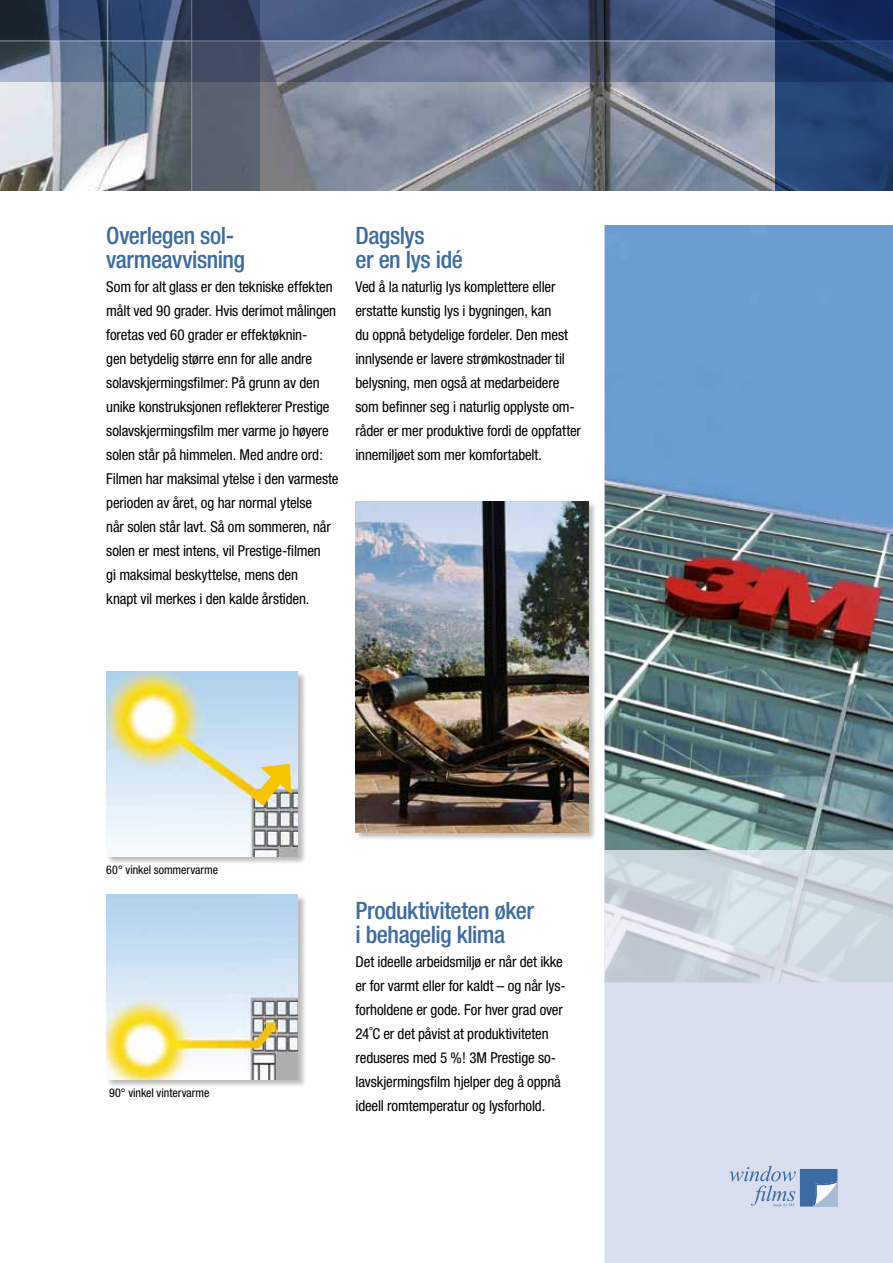
<style>
.page{position:relative;width:893px;height:1263px;background:#fff}
.page>*{position:absolute;margin:0;border:0;box-sizing:border-box;transform-origin:0 0}
.t1{font:500 condensed 24px/24px "Helvetica Neue";letter-spacing:-.02em;color:#3d6ca4}
.t2{font:condensed 15px/24px "Helvetica Neue";letter-spacing:-.01em;color:#000}
.t3{font:condensed 12px "Helvetica Neue";letter-spacing:-.005em;color:#000}
</style>
<div class="page">
<div style="left:106px;top:671px;width:201px;height:194px;background:#000;opacity:.27"></div>
<img style="left:106px;top:671px;width:192px;height:185px">
<div style="left:355px;top:501px;width:242px;height:340px;background:#000;opacity:.27"></div>
<img style="left:355px;top:502px;width:233px;height:330px">
<img style="left:0;top:82px;width:191px;height:108px">
<svg style="left:259px;top:82px;width:516px;height:108px;background:#868e9c"></svg>
<svg style="left:0;top:0;width:775px;height:82px;background:#526180"></svg>
<hr style="left:107px;top:0;width:1px;height:204px;background:#fff">
<hr style="left:0;top:41px;width:893px;height:1px;background:#fff">
<img style="left:605px;top:225px;width:288px;height:625px">
<svg style="left:605px;top:850px;width:288px;height:413px;background:#d5dce8"></svg>
<svg style="left:729px;top:1166px;width:108px;height:41px;background:#a7bad6"></svg>
<div style="left:106px;top:894px;width:201px;height:194px;background:#000;opacity:.27"></div>
<img style="left:106px;top:894px;width:192px;height:185px">
<svg style="left:775px;top:0;width:118px;height:190px;background:#1d3a68"></svg>
<svg style="left:191px;top:0;width:68px;height:190px;background:#4b5467"></svg>
<svg style="left:241px;top:757px;width:57px;height:61px;background:#d2cc9e"></svg>
<h1 class="t1" style="left:106px;top:223px;width:140px">Overlegen sol&shy;varmeavvisning</h1>
<p class="t2" style="left:106px;top:275px;width:234px">Som for alt glass er den tekniske effekten målt ved 90 grader. Hvis derimot målingen foretas ved 60 grader er effektøknin-<br>gen betydelig større enn for alle andre solavskjermingsfilmer: På grunn av den unike konstruksjonen reflekterer Prestige solavskjermingsfilm mer varme jo høyere solen står på himmelen. Med andre ord:<br>Filmen har maksimal ytelse i den varmeste perioden av året, og har normal ytelse<br>når solen står lavt. Så om sommeren, når solen er mest intens, vil Prestige-filmen<br>gi maksimal beskyttelse, mens den<br>knapt vil merkes i den kalde årstiden.</p>
<h1 class="t1" style="left:355px;top:223px;width:109px">Dagslys<br>er en lys idé</h1>
<p class="t2" style="left:355px;top:275px;width:227px">Ved å la naturlig lys komplettere eller erstatte kunstig lys i bygningen, kan<br>du oppnå betydelige fordeler. Den mest innlysende er lavere strømkostnader til belysning, men også at medarbeidere som befinner seg i naturlig opplyste om&shy;råder er mer produktive fordi de oppfatter innemiljøet som mer komfortabelt.</p>
<p class="t3" style="left:106px;top:863px;width:113px">60° vinkel sommervarme</p>
<p class="t3" style="left:109px;top:1086px;width:102px">90° vinkel vintervarme</p>
<h1 class="t1" style="left:355px;top:898px;width:180px">Produktiviteten øker i behagelig klima</h1>
<p class="t2" style="left:355px;top:949px;width:212px">Det ideelle arbeidsmiljø er når det ikke er for varmt eller for kaldt – og når lys&shy;forholdene er gode. For hver grad over 24˚C er det påvist at produktiviteten reduseres med 5 %! 3M Prestige so&shy;lavskjermingsfilm hjelper deg å oppnå ideell romtemperatur og lysforhold.</p>
</div>
